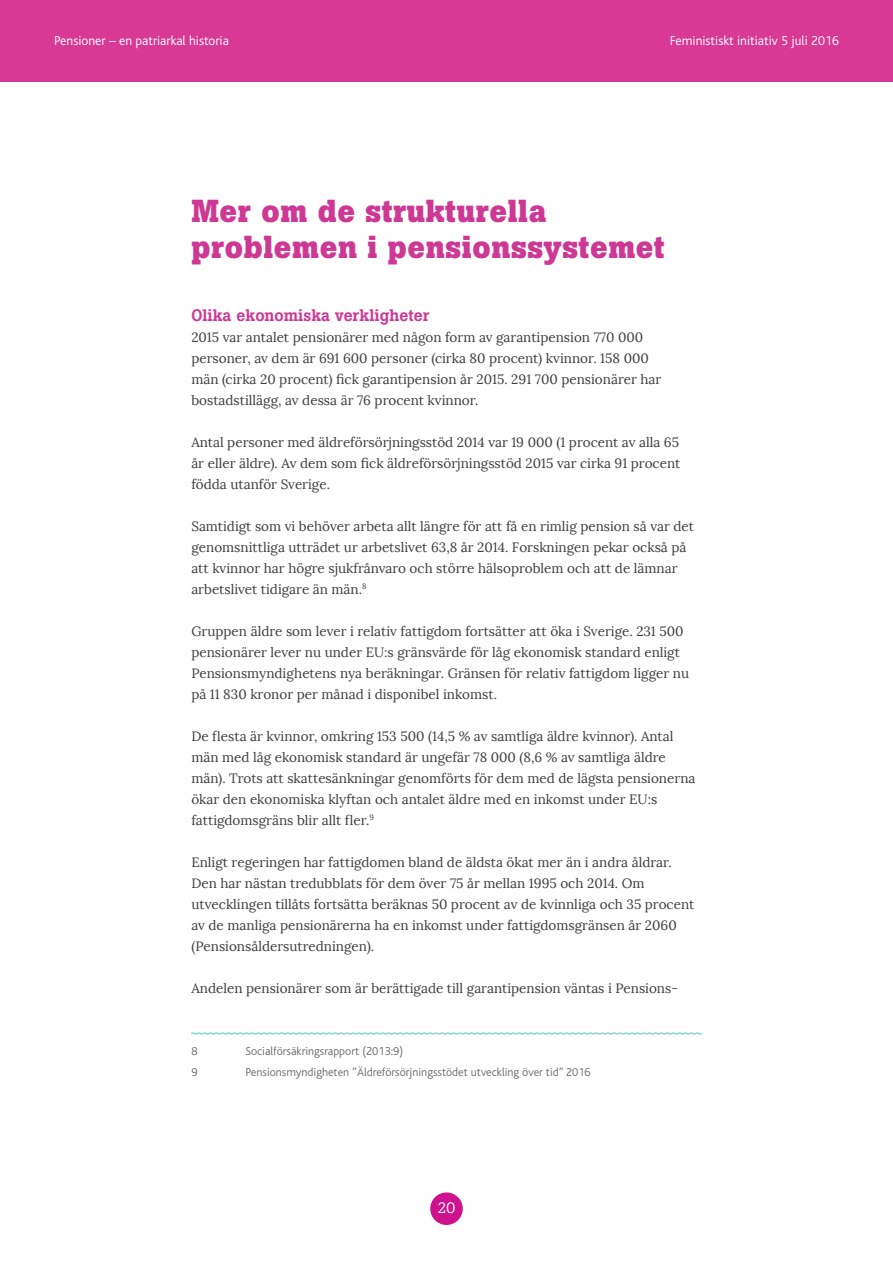
<style>
.page{position:relative;width:893px;height:1263px;background:#fff}
.page>*{position:absolute;margin:0;border:0;box-sizing:border-box;transform-origin:0 0}
.t1{font:700 31.5px/36px "Boton BQ";letter-spacing:.02em;color:#ce3895}
.t2{font:500 16.5px "Boton BQ";color:#ce3895}
.t3{font:15px "Boton BQ";color:#fff}
.t4{font:13.5px/21px "Lora";color:#3e3e3f}
.t5{font:300 13.5px "Bliss";color:#fff}
.t6{font:300 12px "Bliss";color:#6c6d70}
</style>
<div class="page">
<div style="left:0;top:0;width:893px;height:81px;background:#d73995"></div>
<div style="left:430px;top:1192px;width:33px;height:33px;background:#ce118c;border-radius:50%"></div>
<svg style="left:191px;top:1032px;width:511px;height:3px"></svg>
<p class="t5" style="left:54px;top:34px;width:176px">Pensioner – en patriarkal historia</p>
<p class="t5" style="left:670px;top:34px;width:171px">Feministiskt initiativ 5 juli 2016</p>
<p class="t1" style="left:191px;top:193px;width:475px">Mer om de strukturella problemen i pensionssystemet</p>
<p class="t2" style="left:191px;top:305px;width:240px">Olika ekonomiska verkligheter</p>
<p class="t4" style="left:191px;top:326px;width:471px">2015 var antalet pensionärer med någon form av garantipension 770 000 personer, av dem är 691 600 personer (cirka 80 procent) kvinnor. 158 000 män (cirka 20 procent) fick garantipension år 2015. 291 700 pensionärer har bostadstillägg, av dessa är 76 procent kvinnor.</p>
<p class="t4" style="left:191px;top:431px;width:490px;text-align:justify">Antal personer med äldreförsörjningsstöd 2014 var 19 000 (1 procent av alla 65 år eller äldre). Av dem som fick äldreförsörjningsstöd 2015 var cirka 91 procent födda utanför Sverige.</p>
<p class="t4" style="left:191px;top:515px;width:504px">Samtidigt som vi behöver arbeta allt längre för att få en rimlig pension så var det genomsnittliga utträdet ur arbetslivet 63,8 år 2014. Forskningen pekar också på att kvinnor har högre sjukfrånvaro och större hälsoproblem och att de lämnar arbetslivet tidigare än män.<sup>8</sup></p>
<p class="t4" style="left:191px;top:620px;width:499px">Gruppen äldre som lever i relativ fattigdom fortsätter att öka i Sverige. 231 500 pensionärer lever nu under EU:s gränsvärde för låg ekonomisk standard enligt Pensionsmyndighetens nya beräkningar. Gränsen för relativ fattigdom ligger nu på 11 830 kronor per månad i disponibel inkomst.</p>
<p class="t4" style="left:191px;top:725px;width:506px">De flesta är kvinnor, omkring 153 500 (14,5 % av samtliga äldre kvinnor). Antal män med låg ekonomisk standard är ungefär 78 000 (8,6 % av samtliga äldre män). Trots att skattesänkningar genomförts för dem med de lägsta pensionerna ökar den ekonomiska klyftan och antalet äldre med en inkomst under EU:s fattigdomsgräns blir allt fler.<sup>9</sup></p>
<p class="t4" style="left:191px;top:851px;width:504px">Enligt regeringen har fattigdomen bland de äldsta ökat mer än i andra åldrar.<br>Den har nästan tredubblats för dem över 75 år mellan 1995 och 2014. Om utvecklingen tillåts fortsätta beräknas 50 procent av de kvinnliga och 35 procent av de manliga pensionärerna ha en inkomst under fattigdomsgränsen år 2060 (Pensionsåldersutredningen).</p>
<p class="t4" style="left:191px;top:977px;width:488px">Andelen pensionärer som är berättigade till garantipension väntas i Pensions-</p>
<p class="t6" style="left:191px;top:1044px;width:8px">8</p>
<p class="t6" style="left:245px;top:1044px;width:159px">Socialförsäkringsrapport (2013:9)</p>
<p class="t6" style="left:191px;top:1066px;width:8px">9</p>
<p class="t6" style="left:245px;top:1066px;width:347px">Pensionsmyndigheten ”Äldreförsörjningsstödet utveckling över tid” 2016</p>
<p class="t3" style="left:438px;top:1198px;width:19px">20</p>
</div>
